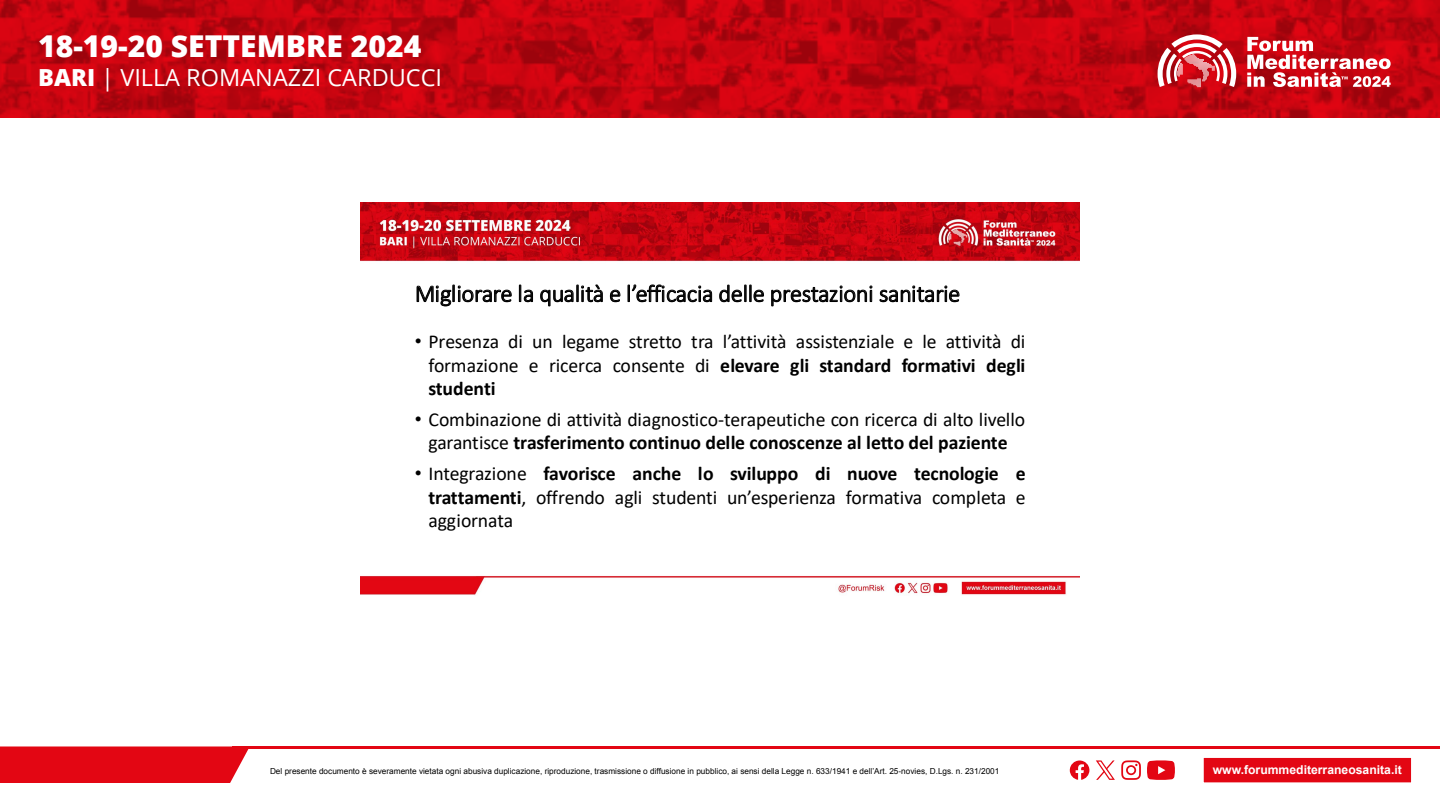
<style>
.page{position:relative;width:1440px;height:810px;background:#fff}
.page>*{position:absolute;margin:0;border:0;box-sizing:border-box;transform-origin:0 0}
.t1{font:800 30.08px "Open Sans";color:#fff}
.t2{font:300 24.22px "Calibri";letter-spacing:-.01em;color:#000}
.t3{font:23.55px "Open Sans";color:#fff}
.t4{font:19.73px/23.6px "Calibri";letter-spacing:-.01em;color:#000;text-align:justify}
.t5{font:700 12.15px "Arial";color:#fff}
.t6{font:8.25px "Arial";color:#000}
.s1{font-weight:800}
.s2{font-family:"Arial"}
.s3{font-weight:700}
</style>
<div class="page">
<div style="left:0;top:746px;width:249px;height:37px;background:#e30613"></div>
<hr style="left:232px;top:746px;width:1208px;height:3px;background:#e30613">
<div style="left:1203px;top:757px;width:209px;height:27px;background:#e30613;border:1px solid #fff"></div>
<svg style="left:1121px;top:760px;width:20px;height:20px"></svg>
<svg style="left:1147px;top:760px;width:28px;height:20px"></svg>
<svg style="left:1070px;top:761px;width:19px;height:19px"></svg>
<svg style="left:1096px;top:760px;width:19px;height:20px"></svg>
<svg style="left:0;top:0;width:1440px;height:117px;background:#c2040f"></svg>
<svg style="left:1158px;top:34px;width:78px;height:53px"></svg>
<svg style="left:1247px;top:37px;width:144px;height:50px"></svg>
<img style="left:360px;top:202px;width:720px;height:393px">
<h1 class="t1" style="left:38px;top:24px;width:385px">18-19-20 SETTEMBRE 2024</h1>
<p class="t3" style="left:38px;top:62px;width:406px"><span class="s1">BARI</span> | VILLA ROMANAZZI CARDUCCI</p>
<p class="t2" style="left:415px;top:278px;width:547px">Migliorare la qualità e l’efficacia delle prestazioni sanitarie</p>
<p class="t4" style="left:428px;top:329px;width:598px;text-indent:-14px"><span class="s2">•</span> Presenza di un legame stretto tra l’attività assistenziale e le attività di formazione e ricerca consente di <span class="s3">elevare gli standard formativi degli studenti</span></p>
<p class="t4" style="left:415px;top:408px;width:612px;line-height:23.1px;text-align:center"><span class="s2">•</span> Combinazione di attività diagnostico-terapeutiche con ricerca di alto livello garantisce <span class="s3">trasferimento continuo delle conoscenze al letto del paziente</span></p>
<p class="t4" style="left:428px;top:462px;width:599px;line-height:23.4px;text-indent:-14px"><span class="s2">•</span> Integrazione <span class="s3">favorisce anche lo sviluppo di nuove tecnologie e trattamenti</span>, offrendo agli studenti un’esperienza formativa completa e aggiornata</p>
<p class="t6" style="left:270px;top:766px;width:731px">Del presente documento è severamente vietata ogni abusiva duplicazione, riproduzione, trasmissione o diffusione in pubblico, ai sensi della Legge n. 633/1941 e dell’Art. 25-novies, D.Lgs. n. 231/2001</p>
<p class="t5" style="left:1213px;top:762px;width:191px">www.forummediterraneosanita.it</p>
</div>
